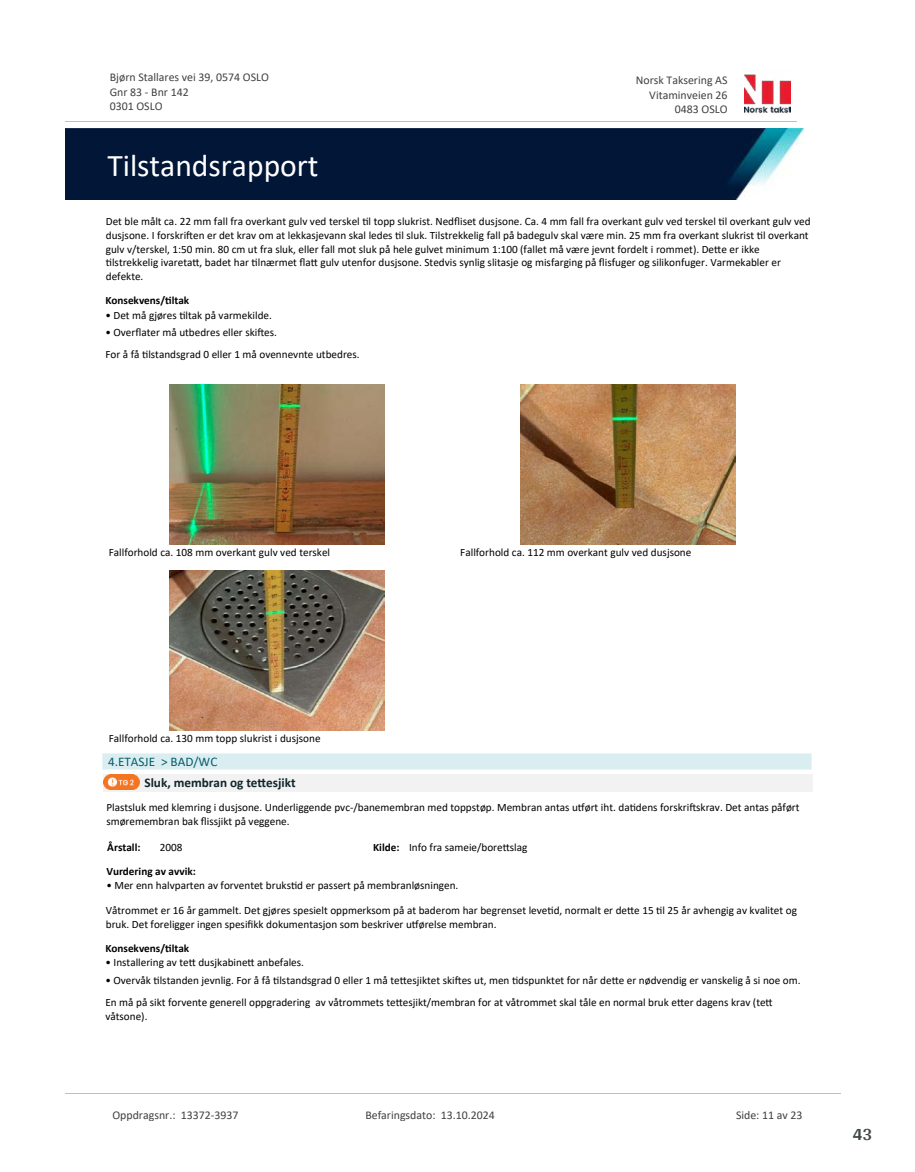
<style>
.page{position:relative;width:915px;height:1172px;background:#fff}
.page>*{position:absolute;margin:0;border:0;box-sizing:border-box;transform-origin:0 0}
.t1{font:31.65px "Calibri";color:#fff}
.t2{font:700 18px "Arya";color:#414749}
.t3{font:700 13.2px "Calibri";color:#0f252c}
.t4{font:13.2px "Calibri";color:#065c69}
.t5{font:11.85px/14.5px "Calibri";color:#404040}
.t6{font:11.25px/13.6px "Calibri";color:#000}
.t7{font:700 11.25px "Calibri";color:#000}
.s1{font-weight:700}
</style>
<div class="page">
<img style="left:170px;top:384px;width:214px;height:161px">
<img style="left:520px;top:384px;width:215px;height:161px">
<img style="left:170px;top:570px;width:214px;height:160px">
<div style="left:104px;top:774px;width:708px;height:17px;background:#f2f2f2"></div>
<svg style="left:107px;top:774px;width:29px;height:16px"></svg>
<img style="left:104px;top:775px;width:35px;height:14px">
<div style="left:103px;top:753px;width:708px;height:16px;background:#daeef2"></div>
<hr style="left:103px;top:753px;width:708px;height:1px;background:#eaf5f7">
<hr style="left:103px;top:769px;width:708px;height:1px;background:#eaf5f7">
<img style="left:744px;top:74px;width:46px;height:40px">
<hr style="left:65px;top:121px;width:731px;height:1px;background:#c0c0c0">
<img style="left:65px;top:129px;width:738px;height:71px">
<hr style="left:65px;top:1093px;width:775px;height:1px;background:#c0c0c0">
<p class="t5" style="left:110px;top:70px;width:161px">Bjørn Stallares vei 39, 0574 OSLO<br>Gnr 83 - Bnr 142<br>0301 OSLO</p>
<p class="t5" style="left:635px;top:73px;width:93px">Norsk Taksering AS</p>
<p class="t5" style="left:649px;top:87px;width:80px">Vitaminveien 26</p>
<p class="t5" style="left:674px;top:102px;width:54px">0483 OSLO</p>
<h1 class="t1" style="left:107px;top:143px;width:213px">Tilstandsrapport</h1>
<p class="t6" style="left:106px;top:214px;width:706px">Det ble målt ca. 22 mm fall fra overkant gulv ved terskel 琀椀l topp slukrist. Ned昀氀iset dusjsone. Ca. 4 mm fall fra overkant gulv ved terskel 琀椀l overkant gulv ved dusjsone. I forskri昀琀en er det krav om at lekkasjevann skal ledes 琀椀l sluk. Tilstrekkelig fall på badegulv skal være min. 25 mm fra overkant slukrist 琀椀l overkant gulv v/terskel, 1:50 min. 80 cm ut fra sluk, eller fall mot sluk på hele gulvet minimum 1:100 (fallet må være jevnt fordelt i rommet). De琀琀e er ikke<br>琀椀lstrekkelig ivareta琀琀, badet har 琀椀lnærmet 昀氀a琀琀 gulv utenfor dusjsone. Stedvis synlig slitasje og misfarging på 昀氀isfuger og silikonfuger. Varmekabler er defekte.</p>
<p class="t7" style="left:105px;top:293px;width:85px">Konsekvens/琀椀ltak</p>
<p class="t6" style="left:105px;top:308px;width:168px">• Det må gjøres 琀椀ltak på varmekilde.</p>
<p class="t6" style="left:105px;top:321px;width:256px;line-height:21.8px">• Over昀氀ater må utbedres eller ski昀琀es.<br>For å få 琀椀lstandsgrad 0 eller 1 må ovennevnte utbedres.</p>
<p class="t6" style="left:109px;top:545px;width:223px">Fallforhold ca. 108 mm overkant gulv ved terskel</p>
<p class="t6" style="left:460px;top:545px;width:232px">Fallforhold ca. 112 mm overkant gulv ved dusjsone</p>
<p class="t6" style="left:109px;top:731px;width:213px">Fallforhold ca. 130 mm topp slukrist i dusjsone</p>
<p class="t3" style="left:144px;top:773px;width:152px">Sluk, membran og te琀琀esjikt</p>
<p class="t6" style="left:106px;top:800px;width:694px">Plastsluk med klemring i dusjsone. Underliggende pvc-/banemembran med toppstøp. Membran antas u琀昀ørt iht. da琀椀dens forskri昀琀skrav. Det antas påført smøremembran bak 昀氀issjikt på veggene.</p>
<p class="t4" style="left:108px;top:752px;width:111px">4.ETASJE &gt; BAD/WC</p>
<p class="t7" style="left:107px;top:839px;width:35px">Årstall:</p>
<p class="t6" style="left:160px;top:840px;width:24px">2008</p>
<p class="t6" style="left:373px;top:840px;width:156px"><span class="s1">Kilde:</span> Info fra sameie/bore琀琀slag</p>
<p class="t7" style="left:106px;top:863px;width:91px">Vurdering av avvik:</p>
<p class="t6" style="left:106px;top:878px;width:353px">• Mer enn halvparten av forventet bruks琀椀d er passert på membranløsningen.</p>
<p class="t6" style="left:106px;top:903px;width:692px">Våtrommet er 16 år gammelt. Det gjøres spesielt oppmerksom på at baderom har begrenset leve琀椀d, normalt er de琀琀e 15 琀椀l 25 år avhengig av kvalitet og bruk. Det foreligger ingen spesi昀椀kk dokumentasjon som beskriver u琀昀ørelse membran.</p>
<p class="t7" style="left:105px;top:940px;width:85px">Konsekvens/琀椀ltak</p>
<p class="t6" style="left:105px;top:955px;width:200px">• Installering av te琀琀 dusjkabine琀琀 anbefales.</p>
<p class="t6" style="left:105px;top:969px;width:696px;line-height:21.8px">• Overvåk 琀椀lstanden jevnlig. For å få 琀椀lstandsgrad 0 eller 1 må te琀琀esjiktet ski昀琀es ut, men 琀椀dspunktet for når de琀琀e er nødvendig er vanskelig å si noe om.<br>En må på sikt forvente generell oppgradering av våtrommets te琀琀esjikt/membran for at våtrommet skal tåle en normal bruk e琀琀er dagens krav (te琀琀</p>
<p class="t6" style="left:105px;top:1009px;width:44px">våtsone).</p>
<p class="t5" style="left:112px;top:1107px;width:127px">Oppdragsnr.: 13372-3937</p>
<p class="t5" style="left:365px;top:1107px;width:131px">Befaringsdato: 13.10.2024</p>
<p class="t5" style="left:735px;top:1107px;width:68px">Side: 11 av 23</p>
<h2 class="t2" style="left:852px;top:1123px;width:21px">43</h2>
</div>
